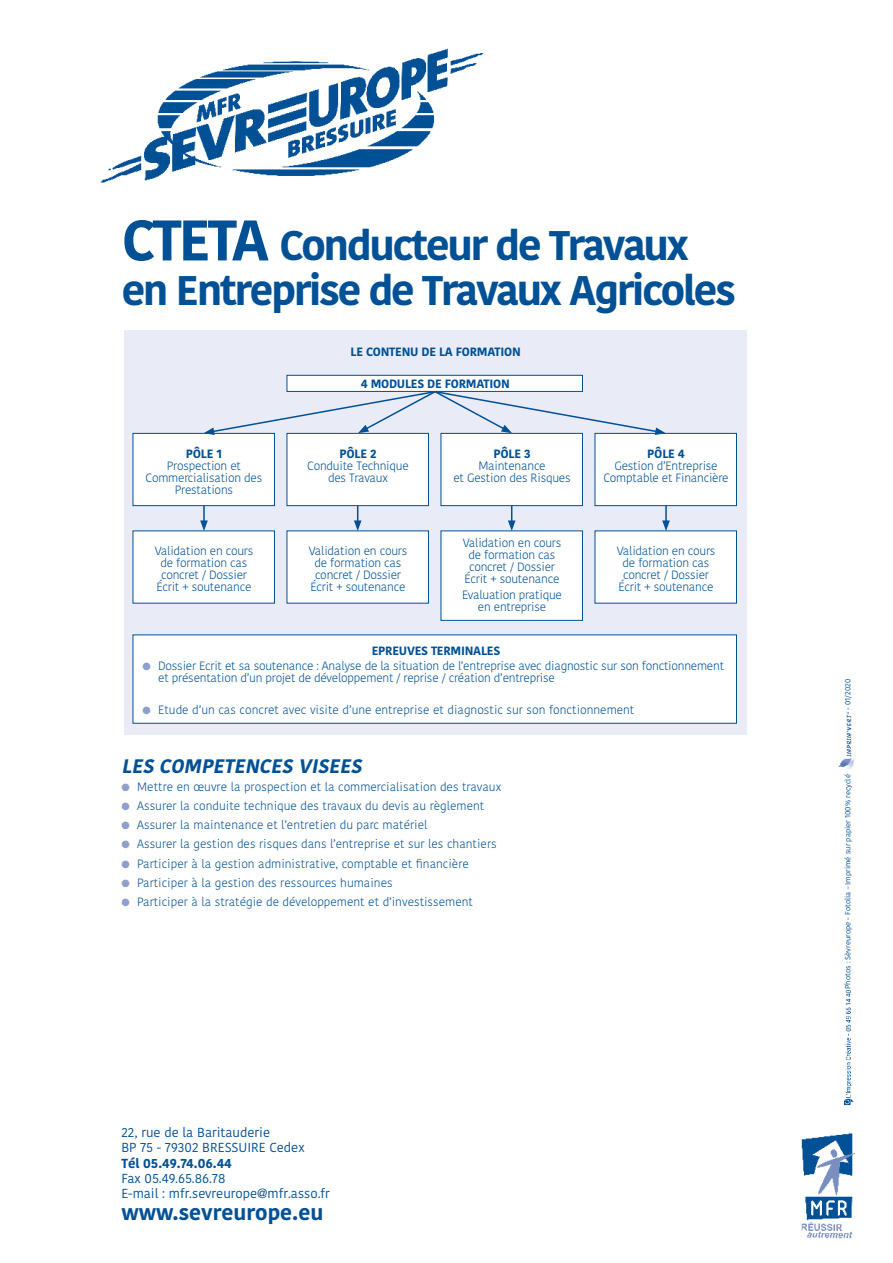
<style>
.page{position:relative;width:893px;height:1263px;background:#fff}
.page>*{position:absolute;margin:0;border:0;box-sizing:border-box;transform-origin:0 0}
.t1{font:700 41.25px/45px "Kohinoor Devanagari";letter-spacing:-.05em;color:#005096}
.t2{font:700 21px "Kohinoor Devanagari";color:#005096}
.t3{font:italic 700 19.5px "Kohinoor Devanagari";color:#005096}
.t4{font:13.05px/15.1px "Kohinoor Devanagari";color:#005096}
.t5{font:700 13.05px "Kohinoor Devanagari";color:#005096}
.t6{font:300 12px/12px "Kohinoor Devanagari";letter-spacing:-.02em;color:#005096;text-align:center}
.t7{font:300 12px "Kohinoor Devanagari";color:#005096}
.t8{font:700 12px "Kohinoor Devanagari";letter-spacing:-.02em;color:#005096}
.t9{font:7.5px "Kohinoor Devanagari";color:#005096}
.s1{font-size:57px}
.s2{color:#8f9ecb}
.s3{font-family:"Helvetica Neue"}
</style>
<div class="page">
<div style="left:124px;top:330px;width:622px;height:405px;background:#e9ecf6"></div>
<div style="left:133px;top:433px;width:142px;height:73px;background:#fff;border:1px solid #005096"></div>
<div style="left:287px;top:433px;width:142px;height:73px;background:#fff;border:1px solid #005096"></div>
<div style="left:441px;top:433px;width:142px;height:73px;background:#fff;border:1px solid #005096"></div>
<div style="left:595px;top:433px;width:142px;height:73px;background:#fff;border:1px solid #005096"></div>
<div style="left:133px;top:531px;width:142px;height:72px;background:#fff"></div>
<div style="left:133px;top:635px;width:604px;height:88px;background:#fff"></div>
<div style="left:287px;top:531px;width:142px;height:72px;background:#fff"></div>
<div style="left:441px;top:531px;width:142px;height:90px;background:#fff;border:1px solid #005096"></div>
<div style="left:595px;top:531px;width:142px;height:72px;background:#fff"></div>
<div style="left:287px;top:375px;width:296px;height:17px;background:#fff;border:1px solid #005096"></div>
<img style="left:100px;top:48px;width:384px;height:135px">
<img style="left:844px;top:991px;width:9px;height:114px">
<img style="left:838px;top:711px;width:17px;height:58px">
<img style="left:801px;top:1133px;width:55px;height:106px">
<svg style="left:204px;top:390px;width:462px;height:45px"></svg>
<svg style="left:200px;top:506px;width:8px;height:25px"></svg>
<svg style="left:354px;top:506px;width:8px;height:25px"></svg>
<svg style="left:508px;top:506px;width:8px;height:25px"></svg>
<svg style="left:662px;top:506px;width:8px;height:25px"></svg>
<h1 class="t1" style="left:122px;top:223px;width:616px"><span class="s1">CTETA</span> Conducteur de Travaux en Entreprise de Travaux Agricoles</h1>
<p class="t8" style="left:351px;top:341px;width:172px">LE CONTENU DE LA FORMATION</p>
<p class="t8" style="left:186px;top:443px;width:38px">PÔLE 1</p>
<p class="t6" style="left:146px;top:460px;width:118px">Prospection et<br>Commercialisation des<br>Prestations</p>
<p class="t6" style="left:155px;top:545px;width:100px">Validation en cours de formation cas concret / Dossier<br>Écrit + soutenance</p>
<p class="t8" style="left:361px;top:373px;width:150px">4 MODULES DE FORMATION</p>
<p class="t8" style="left:339px;top:443px;width:39px">PÔLE 2</p>
<p class="t6" style="left:307px;top:460px;width:103px">Conduite Technique des Travaux</p>
<p class="t8" style="left:493px;top:443px;width:39px">PÔLE 3</p>
<p class="t6" style="left:453px;top:460px;width:119px">Maintenance<br>et Gestion des Risques</p>
<p class="t6" style="left:309px;top:545px;width:100px">Validation en cours de formation cas concret / Dossier<br>Écrit + soutenance</p>
<p class="t6" style="left:463px;top:537px;width:100px">Validation en cours de formation cas concret / Dossier<br>Écrit + soutenance</p>
<p class="t6" style="left:462px;top:589px;width:101px">Evaluation pratique en entreprise</p>
<p class="t8" style="left:647px;top:443px;width:39px">PÔLE 4</p>
<p class="t6" style="left:603px;top:460px;width:127px">Gestion d’Entreprise<br>Comptable et Financière</p>
<p class="t6" style="left:617px;top:545px;width:100px">Validation en cours de formation cas concret / Dossier<br>Écrit + soutenance</p>
<p class="t8" style="left:372px;top:640px;width:130px">EPREUVES TERMINALES</p>
<p class="t6" style="left:158px;top:660px;width:567px;text-align:left;text-indent:-16px"><span class="s2">●</span> Dossier Ecrit et sa soutenance : Analyse de la situation de l’entreprise avec diagnostic sur son fonctionnement et présentation d’un projet de développement / reprise / création d’entreprise</p>
<p class="t7" style="left:142px;top:703px;width:493px"><span class="s2">●</span> Etude d’un cas concret avec visite d’une entreprise et diagnostic sur son fonctionnement</p>
<h3 class="t3" style="left:121px;top:749px;width:248px">LES COMPETENCES VISEES</h3>
<p class="t7" style="left:121px;top:779px;width:381px"><span class="s2">●</span> Mettre en œuvre la prospection et la commercialisation des travaux</p>
<p class="t7" style="left:121px;top:799px;width:364px"><span class="s2">●</span> Assurer la conduite technique des travaux du devis au règlement</p>
<p class="t7" style="left:121px;top:818px;width:308px"><span class="s2">●</span> Assurer la maintenance et l’entretien du parc matériel</p>
<p class="t7" style="left:121px;top:837px;width:377px"><span class="s2">●</span> Assurer la gestion des risques dans l’entreprise et sur les chantiers</p>
<p class="t7" style="left:121px;top:856px;width:349px"><span class="s2">●</span> Participer à la gestion administrative, comptable et financière</p>
<p class="t7" style="left:121px;top:876px;width:273px"><span class="s2">●</span> Participer à la gestion des ressources humaines</p>
<p class="t7" style="left:121px;top:895px;width:353px"><span class="s2">●</span> Participer à la stratégie de développement et d’investissement</p>
<p class="t4" style="left:121px;top:1125px;width:185px">22, rue de la Baritauderie<br>BP 75 - 79302 BRESSUIRE Cedex</p>
<p class="t5" style="left:121px;top:1151px;width:112px">Tél 05.49.74.06.44</p>
<p class="t4" style="left:121px;top:1171px;width:210px">Fax 05.49.65.86.78<br>E-mail : mfr.sevreurope<span class="s3">@</span>mfr.asso.fr</p>
<h2 class="t2" style="left:121px;top:1194px;width:203px">www.sevreurope.eu</h2>
<p class="t9" style="left:843px;top:710px;width:32px;rotate:-90deg">- 01/2020</p>
<p class="t9" style="left:843px;top:989px;width:216px;rotate:-90deg">Photos : Sèvreurope - Fotolia - Imprimé sur papier 100% recyclé</p>
</div>
